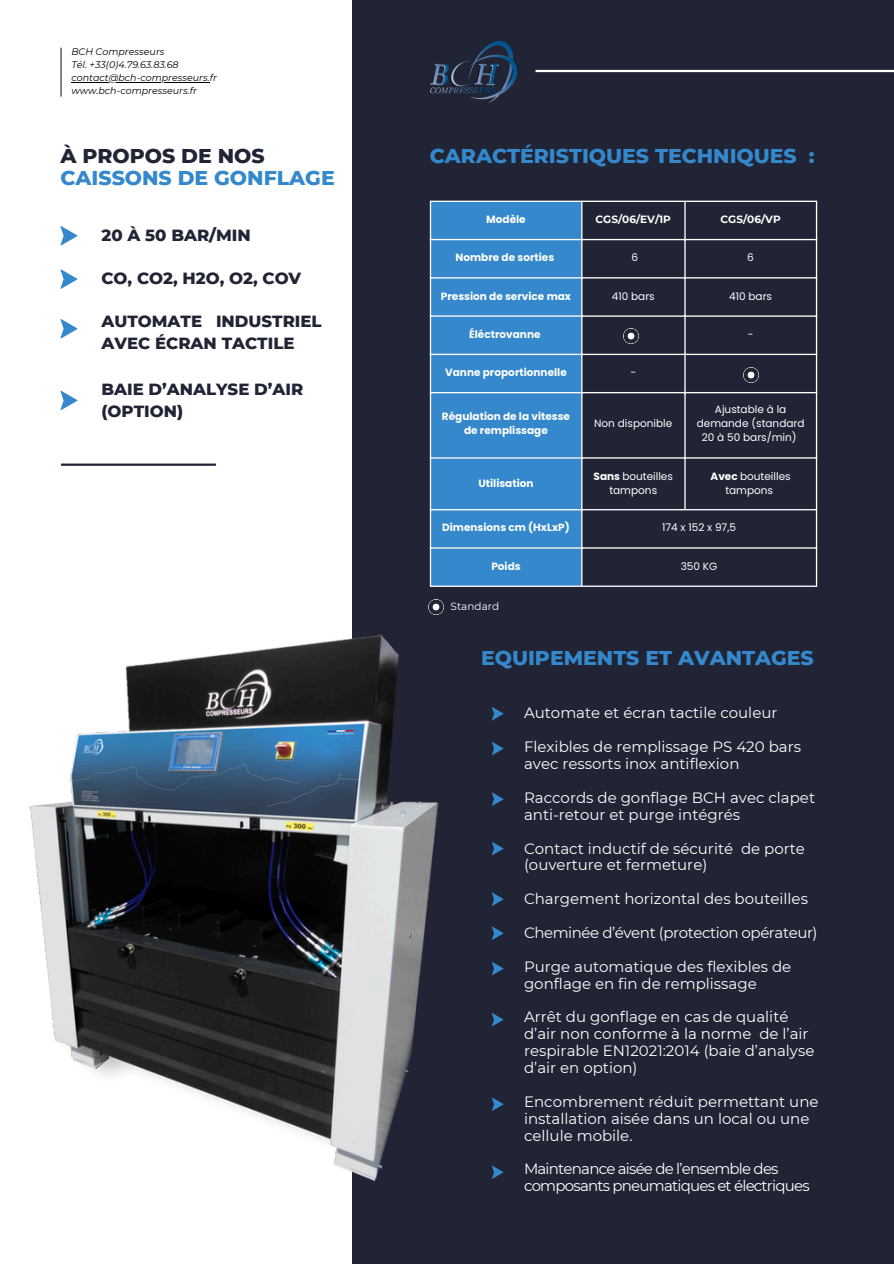
<style>
.page{position:relative;width:894px;height:1264px;background:#fff}
.page>*{position:absolute;margin:0;border:0;box-sizing:border-box;transform-origin:0 0}
.t1{font:800 20.4px/21.3px "Montserrat";color:#3488cb}
.t2{font:800 16.5px/22.5px "Montserrat";color:#202434}
.t3{font:15px/16.8px "Montserrat";color:#fff}
.t4{font:15px/16.8px "Montserrat";letter-spacing:-.05em;color:#fff}
.t5{font:15px "Montserrat";letter-spacing:-.03em;color:#fff}
.t6{font:700 10.5px/14px "Poppins";color:#fff;text-align:center}
.t7{font:10.5px/14px "Poppins";color:#fff;text-align:center}
.t8{font:700 10.5px "Montserrat";color:#fff}
.t9{font:10.5px "Montserrat";color:#fff}
.t10{font:italic 9.45px "Montserrat";color:#000}
.s1{color:#202434}
.s2{font-weight:700}
</style>
<div class="page">
<div style="left:0;top:0;width:893px;height:1263px;background:#202434"></div>
<hr style="left:535px;top:70px;width:358px;height:2px;background:#fff">
<div style="left:0;top:0;width:351px;height:1263px;background:#fff"></div>
<img style="left:429px;top:42px;width:88px;height:60px">
<svg style="left:60px;top:226px;width:17px;height:19px"></svg>
<svg style="left:60px;top:269px;width:17px;height:19px"></svg>
<svg style="left:60px;top:319px;width:17px;height:19px"></svg>
<svg style="left:60px;top:390px;width:17px;height:20px"></svg>
<img style="left:29px;top:565px;width:415px;height:641px">
<div style="left:431px;top:202px;width:150px;height:383px;background:#3488cb"></div>
<hr style="left:429px;top:202px;width:2px;height:383px;background:#fff">
<hr style="left:581px;top:202px;width:1px;height:383px;background:#fff">
<hr style="left:684px;top:202px;width:1px;height:307px;background:#fff">
<hr style="left:815px;top:202px;width:2px;height:383px;background:#fff">
<hr style="left:429px;top:201px;width:388px;height:1px;background:#fff">
<hr style="left:429px;top:239px;width:388px;height:1px;background:#fff">
<hr style="left:429px;top:277px;width:388px;height:1px;background:#fff">
<hr style="left:429px;top:315px;width:388px;height:2px;background:#fff">
<hr style="left:429px;top:354px;width:388px;height:1px;background:#fff">
<hr style="left:429px;top:392px;width:388px;height:1px;background:#fff">
<hr style="left:429px;top:457px;width:388px;height:1px;background:#fff">
<hr style="left:429px;top:509px;width:388px;height:1px;background:#fff">
<hr style="left:429px;top:547px;width:388px;height:1px;background:#fff">
<hr style="left:429px;top:585px;width:388px;height:2px;background:#fff">
<svg style="left:492px;top:707px;width:11px;height:13px"></svg>
<svg style="left:492px;top:742px;width:11px;height:13px"></svg>
<svg style="left:492px;top:792px;width:11px;height:13px"></svg>
<svg style="left:492px;top:842px;width:11px;height:13px"></svg>
<svg style="left:492px;top:892px;width:11px;height:13px"></svg>
<svg style="left:492px;top:926px;width:11px;height:13px"></svg>
<svg style="left:492px;top:962px;width:11px;height:13px"></svg>
<svg style="left:492px;top:1013px;width:11px;height:13px"></svg>
<svg style="left:492px;top:1097px;width:11px;height:13px"></svg>
<svg style="left:492px;top:1165px;width:11px;height:13px"></svg>
<img style="left:623px;top:328px;width:15px;height:15px">
<img style="left:743px;top:368px;width:15px;height:14px">
<hr style="left:61px;top:463px;width:155px;height:3px;background:#202434">
<img style="left:428px;top:599px;width:15px;height:15px">
<hr style="left:60px;top:48px;width:2px;height:49px;background:#202434">
<hr style="left:71px;top:82px;width:139px;height:1px;background:#000">
<h3 class="t10" style="left:71px;top:46px;width:95px">BCH Compresseurs</h3>
<h3 class="t10" style="left:71px;top:59px;width:109px">Tél. +33(0)4.79.63.83.68</h3>
<h3 class="t10" style="left:71px;top:72px;width:147px">contact@bch-compresseurs.fr</h3>
<h3 class="t10" style="left:71px;top:84px;width:127px">www.bch-compresseurs.fr</h3>
<h2 class="t1" style="left:60px;top:145px;width:276px"><span class="s1">À PROPOS DE NOS<br></span>CAISSONS DE GONFLAGE</h2>
<h1 class="t2" style="left:101px;top:223px;width:151px">20 À 50 BAR/MIN</h1>
<p class="t2" style="left:101px;top:267px;width:201px">CO, CO2, H2O, O2, COV</p>
<p class="t2" style="left:101px;top:310px;width:222px">AUTOMATE INDUSTRIEL<br>AVEC ÉCRAN TACTILE</p>
<p class="t2" style="left:101px;top:377px;width:203px">BAIE D’ANALYSE D’AIR (OPTION)</p>
<p class="t1" style="left:429px;top:145px;width:386px">CARACTÉRISTIQUES TECHNIQUES :</p>
<p class="t6" style="left:486px;top:212px;width:41px">Modèle</p>
<p class="t8" style="left:595px;top:213px;width:77px">CGS/06/EV/1P</p>
<h1 class="t8" style="left:720px;top:213px;width:62px">CGS/06/VP</h1>
<p class="t6" style="left:455px;top:250px;width:100px">Nombre de sorties</p>
<h2 class="t7" style="left:631px;top:250px;width:8px">6</h2>
<p class="t7" style="left:747px;top:250px;width:8px">6</p>
<h2 class="t6" style="left:441px;top:289px;width:132px">Pression de service max</h2>
<p class="t7" style="left:611px;top:289px;width:44px">410 bars</p>
<h2 class="t7" style="left:729px;top:289px;width:44px">410 bars</h2>
<p class="t6" style="left:469px;top:327px;width:73px">Éléctrovanne</p>
<p class="t7" style="left:747px;top:327px;width:7px">-</p>
<h1 class="t6" style="left:445px;top:365px;width:123px">Vanne proportionnelle</h1>
<p class="t7" style="left:630px;top:365px;width:7px">-</p>
<p class="t6" style="left:442px;top:410px;width:129px">Régulation de la vitesse de remplissage</p>
<p class="t7" style="left:594px;top:417px;width:80px">Non disponible</p>
<p class="t7" style="left:696px;top:403px;width:109px">Ajustable à la demande (standard<br>20 à 50 bars/min)</p>
<p class="t6" style="left:478px;top:476px;width:57px">Utilisation</p>
<p class="t7" style="left:593px;top:469px;width:81px"><span class="s2">Sans</span> bouteilles tampons</p>
<p class="t7" style="left:710px;top:469px;width:81px"><span class="s2">Avec</span> bouteilles tampons</p>
<p class="t6" style="left:442px;top:520px;width:129px">Dimensions cm (HxLxP)</p>
<p class="t7" style="left:661px;top:520px;width:75px">174 x 152 x 97,5</p>
<p class="t6" style="left:491px;top:559px;width:31px">Poids</p>
<p class="t7" style="left:680px;top:559px;width:38px">350 KG</p>
<p class="t9" style="left:450px;top:599px;width:50px">Standard</p>
<p class="t1" style="left:481px;top:647px;width:334px">EQUIPEMENTS ET AVANTAGES</p>
<p class="t3" style="left:524px;top:704px;width:255px">Automate et écran tactile couleur</p>
<p class="t3" style="left:524px;top:738px;width:278px">Flexibles de remplissage PS 420 bars avec ressorts inox antiflexion</p>
<p class="t3" style="left:524px;top:789px;width:292px">Raccords de gonflage BCH avec clapet anti-retour et purge intégrés</p>
<p class="t3" style="left:524px;top:839px;width:282px">Contact inductif de sécurité de porte (ouverture et fermeture)</p>
<p class="t3" style="left:524px;top:890px;width:285px">Chargement horizontal des bouteilles</p>
<p class="t5" style="left:524px;top:923px;width:295px">Cheminée d’évent (protection opérateur)</p>
<p class="t3" style="left:524px;top:957px;width:269px">Purge automatique des flexibles de gonflage en fin de remplissage</p>
<p class="t3" style="left:524px;top:1008px;width:292px">Arrêt du gonflage en cas de qualité d’air non conforme à la norme de l’air respirable EN12021:2014 (baie d’analyse d’air en option)</p>
<p class="t3" style="left:524px;top:1092px;width:296px">Encombrement réduit permettant une installation aisée dans un local ou une cellule mobile.</p>
<p class="t4" style="left:524px;top:1160px;width:287px">Maintenance aisée de l’ensemble des composants pneumatiques et électriques</p>
</div>
